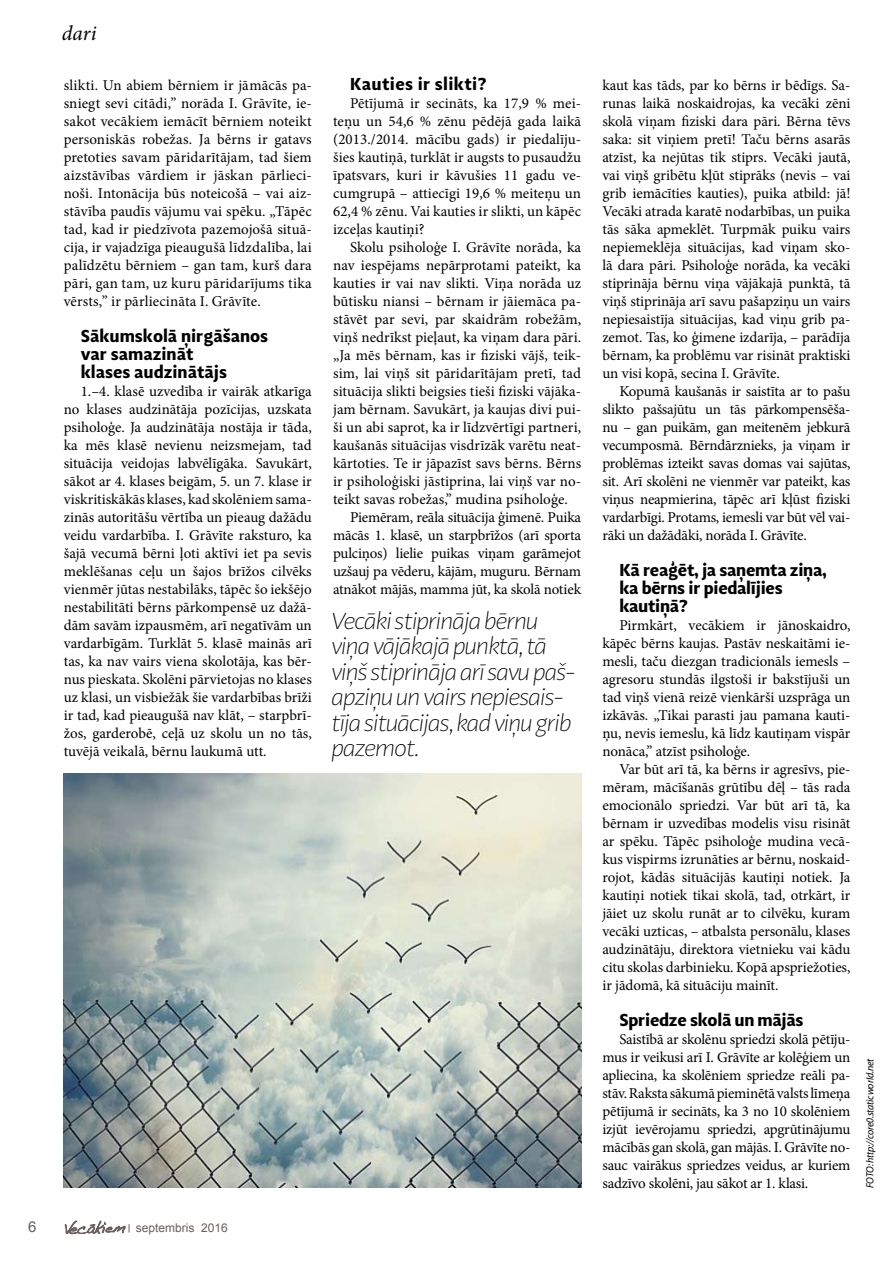
<style>
.page{position:relative;width:893px;height:1263px;background:#fff}
.page>*{position:absolute;margin:0;border:0;box-sizing:border-box;transform-origin:0 0}
.t1{font:italic 100 24px/25.5px "Adagio Sans";letter-spacing:-.045em;color:#000}
.t2{font:italic 21px "Minion Pro";color:#000}
.t3{font:700 18px/18px "Adagio Sans";letter-spacing:-.015em;color:#000}
.t4{font:15px/18px "Minion Pro";letter-spacing:-.005em;color:#000;text-align:justify}
.t5{font:15px "Arial";color:#6a5f5d}
.t6{font:12px "Arial";color:#6a5f5d}
.t7{font:italic 10.5px "Myriad Pro";letter-spacing:-.015em;color:#000;scale:.95 1}
</style>
<div class="page">
<svg style="left:65px;top:1221px;width:65px;height:13px"></svg>
<img style="left:64px;top:774px;width:517px;height:414px">
<h2 class="t2" style="left:62px;top:19px;width:36px">dari</h2>
<p class="t4" style="left:64px;top:76px;width:250px">slikti. Un abiem bērniem ir jāmācās pa&shy;sniegt sevi citādi,” norāda I. Grāvīte, ie&shy;sakot vecākiem iemācīt bērniem noteikt personiskās robežas. Ja bērns ir gatavs pretoties savam pāridarītājam, tad šiem aizstāvības vārdiem ir jāskan pārlieci&shy;noši. Intonācija būs noteicošā – vai aiz&shy;stāvība paudīs vājumu vai spēku. „Tāpēc tad, kad ir piedzīvota pazemojošā situā&shy;cija, ir vajadzīga pieaugušā līdzdalība, lai palīdzētu bērniem – gan tam, kurš dara pāri, gan tam, uz kuru pāridarījums tika vērsts,” ir pārliecināta I. Grāvīte.</p>
<p class="t3" style="left:81px;top:327px;width:189px">Sākumskolā ņirgāšanos var samazināt<br>klases audzinātājs</p>
<p class="t4" style="left:64px;top:382px;width:250px;text-indent:17px">1.–4. klasē uzvedība ir vairāk atkarīga no klases audzinātāja pozīcijas, uzskata psiholoģe. Ja audzinātāja nostāja ir tāda, ka mēs klasē nevienu neizsmejam, tad situācija veidojas labvēlīgāka. Savukārt, sākot ar 4. klases beigām, 5. un 7. klase ir viskritiskākās klases, kad skolēniem sama&shy;zinās autoritāšu vērtība un pieaug dažādu veidu vardarbība. I. Grāvīte raksturo, ka šajā vecumā bērni ļoti aktīvi iet pa sevis meklēšanas ceļu un šajos brīžos cilvēks vienmēr jūtas nestabilāks, tāpēc šo iekšējo nestabilitāti bērns pārkompensē uz dažā&shy;dām savām izpausmēm, arī negatīvām un vardarbīgām. Turklāt 5. klasē mainās arī tas, ka nav vairs viena skolotāja, kas bēr&shy;nus pieskata. Skolēni pārvietojas no klases uz klasi, un visbiežāk šie vardarbības brīži ir tad, kad pieaugušā nav klāt, – starpbrī&shy;žos, garderobē, ceļā uz skolu un no tās, tuvējā veikalā, bērnu laukumā utt.</p>
<p class="t3" style="left:350px;top:75px;width:138px">Kauties ir slikti?</p>
<p class="t4" style="left:333px;top:94px;width:250px;text-indent:17px">Pētījumā ir secināts, ka 17,9 % mei&shy;teņu un 54,6 % zēnu pēdējā gada laikā (2013./2014. mācību gads) ir piedalīju&shy;šies kautiņā, turklāt ir augsts to pusaudžu īpatsvars, kuri ir kāvušies 11 gadu ve&shy;cumgrupā – attiecīgi 19,6 % meiteņu un 62,4 % zēnu. Vai kauties ir slikti, un kāpēc izceļas kautiņi?</p>
<p class="t4" style="left:350px;top:238px;width:233px">Skolu psiholoģe I. Grāvīte norāda, ka</p>
<p class="t4" style="left:333px;top:256px;width:250px">nav iespējams nepārprotami pateikt, ka</p>
<p class="t4" style="left:333px;top:274px;width:250px">kauties ir vai nav slikti. Viņa norāda uz</p>
<p class="t4" style="left:333px;top:292px;width:250px">būtisku niansi – bērnam ir jāiemāca pa-</p>
<p class="t4" style="left:333px;top:310px;width:250px">stāvēt par sevi, par skaidrām robežām,</p>
<p class="t4" style="left:333px;top:328px;width:249px">viņš nedrīkst pieļaut, ka viņam dara pāri.</p>
<p class="t4" style="left:333px;top:346px;width:249px">„Ja mēs bērnam, kas ir fiziski vājš, teik-</p>
<p class="t4" style="left:333px;top:364px;width:250px">sim, lai viņš sit pāridarītājam pretī, tad</p>
<p class="t4" style="left:333px;top:382px;width:250px">situācija slikti beigsies tieši fiziski vājāka-</p>
<p class="t4" style="left:333px;top:400px;width:250px">jam bērnam. Savukārt, ja kaujas divi pui-</p>
<p class="t4" style="left:333px;top:418px;width:250px">ši un abi saprot, ka ir līdzvērtīgi partneri,</p>
<p class="t4" style="left:333px;top:436px;width:250px">kaušanās situācijas visdrīzāk varētu neat-</p>
<p class="t4" style="left:333px;top:454px;width:250px">kārtoties. Te ir jāpazīst savs bērns. Bērns</p>
<p class="t4" style="left:333px;top:472px;width:250px">ir psiholoģiski jāstiprina, lai viņš var no-</p>
<p class="t4" style="left:333px;top:490px;width:236px">teikt savas robežas,” mudina psiholoģe.</p>
<p class="t4" style="left:350px;top:508px;width:233px">Piemēram, reāla situācija ģimenē. Puika</p>
<p class="t4" style="left:333px;top:526px;width:250px">mācās 1. klasē, un starpbrīžos (arī sporta</p>
<p class="t4" style="left:333px;top:544px;width:250px">pulciņos) lielie puikas viņam garāmejot</p>
<p class="t4" style="left:333px;top:562px;width:250px">uzšauj pa vēderu, kājām, muguru. Bērnam</p>
<p class="t4" style="left:333px;top:580px;width:250px">atnākot mājās, mamma jūt, ka skolā notiek</p>
<h1 class="t1" style="left:333px;top:608px;width:246px">Vecāki stiprināja bērnu viņa vājākajā punktā, tā viņš stiprināja arī savu paš&shy;apziņu un vairs nepiesais&shy;tīja situācijas, kad viņu grib pazemot.</h1>
<p class="t5" style="left:28px;top:1217px;width:10px">6</p>
<p class="t6" style="left:136px;top:1220px;width:94px">septembris 2016</p>
<p class="t4" style="left:602px;top:76px;width:250px">kaut kas tāds, par ko bērns ir bēdīgs. Sa&shy;runas laikā noskaidrojas, ka vecāki zēni skolā viņam fiziski dara pāri. Bērna tēvs saka: sit viņiem pretī! Taču bērns asarās atzīst, ka nejūtas tik stiprs. Vecāki jautā, vai viņš gribētu kļūt stiprāks (nevis – vai grib iemācīties kauties), puika atbild: jā!<br>Vecāki atrada karatē nodarbības, un puika tās sāka apmeklēt. Turpmāk puiku vairs nepiemeklēja situācijas, kad viņam sko&shy;lā dara pāri. Psiholoģe norāda, ka vecāki stiprināja bērnu viņa vājākajā punktā, tā viņš stiprināja arī savu pašapziņu un vairs nepiesaistīja situācijas, kad viņu grib pa&shy;zemot. Tas, ko ģimene izdarīja, – parādīja bērnam, ka problēmu var risināt praktiski un visi kopā, secina I. Grāvīte.</p>
<p class="t4" style="left:602px;top:382px;width:250px;text-indent:17px">Kopumā kaušanās ir saistīta ar to pašu slikto pašsajūtu un tās pārkompensēša&shy;nu – gan puikām, gan meitenēm jebkurā vecumposmā. Bērndārznieks, ja viņam ir problēmas izteikt savas domas vai sajūtas, sit. Arī skolēni ne vienmēr var pateikt, kas viņus neapmierina, tāpēc arī kļūst fiziski vardarbīgi. Protams, iemesli var būt vēl vai&shy;rāki un dažādāki, norāda I. Grāvīte.</p>
<p class="t3" style="left:619px;top:561px;width:209px">Kā reaģēt, ja saņemta ziņa, ka bērns ir piedalījies kautiņā?</p>
<p class="t4" style="left:602px;top:616px;width:250px;text-indent:17px">Pirmkārt, vecākiem ir jānoskaidro, kāpēc bērns kaujas. Pastāv neskaitāmi ie&shy;mesli, taču diezgan tradicionāls iemesls – agresoru stundās ilgstoši ir bakstījuši un tad viņš vienā reizē vienkārši uzsprāga un izkāvās. „Tikai parasti jau pamana kauti&shy;ņu, nevis iemeslu, kā līdz kautiņam vispār nonāca,” atzīst psiholoģe.</p>
<p class="t4" style="left:602px;top:760px;width:250px;text-indent:17px">Var būt arī tā, ka bērns ir agresīvs, pie&shy;mēram, mācīšanās grūtību dēļ – tās rada emocionālo spriedzi. Var būt arī tā, ka bērnam ir uzvedības modelis visu risināt ar spēku. Tāpēc psiholoģe mudina vecā&shy;kus vispirms izrunāties ar bērnu, noskaid&shy;rojot, kādās situācijās kautiņi notiek. Ja kautiņi notiek tikai skolā, tad, otrkārt, ir jāiet uz skolu runāt ar to cilvēku, kuram vecāki uzticas, – atbalsta personālu, klases audzinātāju, direktora vietnieku vai kādu citu skolas darbinieku. Kopā apspriežoties, ir jādomā, kā situāciju mainīt.</p>
<p class="t3" style="left:619px;top:1011px;width:186px">Spriedze skolā un mājās</p>
<p class="t4" style="left:602px;top:1030px;width:250px;text-indent:17px">Saistībā ar skolēnu spriedzi skolā pētīju&shy;mus ir veikusi arī I. Grāvīte ar kolēģiem un apliecina, ka skolēniem spriedze reāli pa&shy;stāv. Raksta sākumā pieminētā valsts līmeņa pētījumā ir secināts, ka 3 no 10 skolēniem izjūt ievērojamu spriedzi, apgrūtinājumu mācībās gan skolā, gan mājās. I. Grāvīte no&shy;sauc vairākus spriedzes veidus, ar kuriem sadzīvo skolēni, jau sākot ar 1. klasi.</p>
<p class="t7" style="left:864px;top:1188px;width:138px;rotate:-90deg">FOTO: http://core0.staticworld.net</p>
</div>
